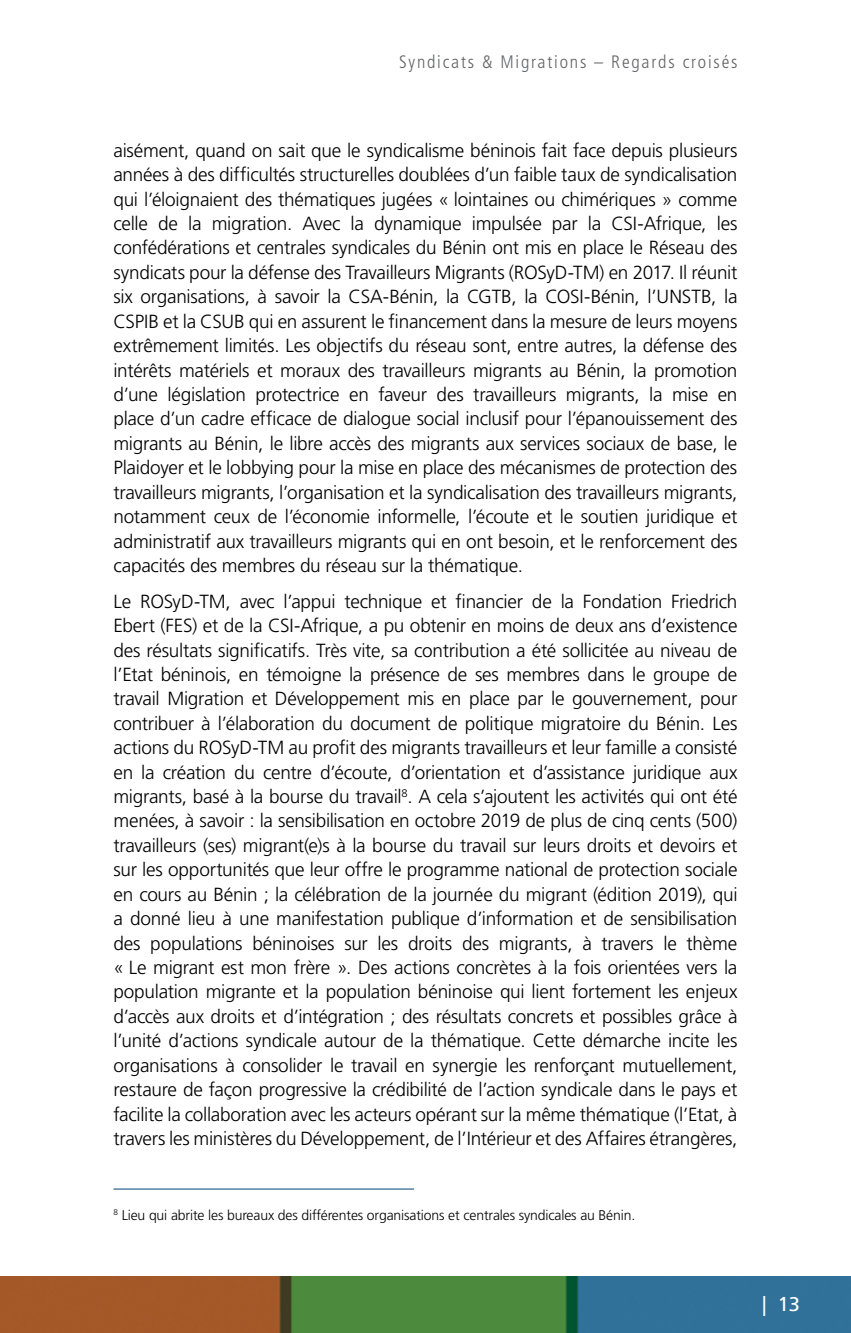
<style>
.page{position:relative;width:851px;height:1333px;background:#fff}
.page>*{position:absolute;margin:0;border:0;box-sizing:border-box;transform-origin:0 0}
.t1{font:20px "Frutiger LT";color:#fff}
.t2{font:300 19px/24.4px "Frutiger";letter-spacing:-.015em;color:#000;text-align:justify}
.t3{font:300 condensed 18px "Frutiger";letter-spacing:.1em;color:#636466}
.t4{font:300 14px "Frutiger";letter-spacing:-.01em;color:#000}
</style>
<div class="page">
<img style="left:0;top:1276px;width:850px;height:56px">
<hr style="left:113px;top:1188px;width:301px;height:1px;background:#004075">
<p class="t3" style="left:399px;top:51px;width:340px">Syndicats &amp; Migrations – Regards croisés</p>
<p class="t2" style="left:113px;top:138px;width:625px">aisément, quand on sait que le syndicalisme béninois fait face depuis plusieurs années à des difficultés structurelles doublées d’un faible taux de syndicalisation qui l’éloignaient des thématiques jugées « lointaines ou chimériques » comme celle de la migration. Avec la dynamique impulsée par la CSI-Afrique, les confédérations et centrales syndicales du Bénin ont mis en place le Réseau des syndicats pour la défense des Travailleurs Migrants (ROSyD-TM) en 2017. Il réunit six organisations, à savoir la CSA-Bénin, la CGTB, la COSI-Bénin, l’UNSTB, la CSPIB et la CSUB qui en assurent le financement dans la mesure de leurs moyens extrêmement limités. Les objectifs du réseau sont, entre autres, la défense des intérêts matériels et moraux des travailleurs migrants au Bénin, la promotion d’une législation protectrice en faveur des travailleurs migrants, la mise en place d’un cadre efficace de dialogue social inclusif pour l’épanouissement des migrants au Bénin, le libre accès des migrants aux services sociaux de base, le Plaidoyer et le lobbying pour la mise en place des mécanismes de protection des travailleurs migrants, l’organisation et la syndicalisation des travailleurs migrants, notamment ceux de l’économie informelle, l’écoute et le soutien juridique et administratif aux travailleurs migrants qui en ont besoin, et le renforcement des capacités des membres du réseau sur la thématique.</p>
<p class="t2" style="left:113px;top:589px;width:625px">Le ROSyD-TM, avec l’appui technique et financier de la Fondation Friedrich Ebert (FES) et de la CSI-Afrique, a pu obtenir en moins de deux ans d’existence des résultats significatifs. Très vite, sa contribution a été sollicitée au niveau de l’Etat béninois, en témoigne la présence de ses membres dans le groupe de travail Migration et Développement mis en place par le gouvernement, pour contribuer à l’élaboration du document de politique migratoire du Bénin. Les actions du ROSyD-TM au profit des migrants travailleurs et leur famille a consisté en la création du centre d’écoute, d’orientation et d’assistance juridique aux migrants, basé à la bourse du travail<sup>8</sup>. A cela s’ajoutent les activités qui ont été menées, à savoir : la sensibilisation en octobre 2019 de plus de cinq cents (500) travailleurs (ses) migrant(e)s à la bourse du travail sur leurs droits et devoirs et sur les opportunités que leur offre le programme national de protection sociale en cours au Bénin ; la célébration de la journée du migrant (édition 2019), qui a donné lieu à une manifestation publique d’information et de sensibilisation des populations béninoises sur les droits des migrants, à travers le thème « Le migrant est mon frère ». Des actions concrètes à la fois orientées vers la population migrante et la population béninoise qui lient fortement les enjeux d’accès aux droits et d’intégration ; des résultats concrets et possibles grâce à l’unité d’actions syndicale autour de la thématique. Cette démarche incite les organisations à consolider le travail en synergie les renforçant mutuellement, restaure de façon progressive la crédibilité de l’action syndicale dans le pays et facilite la collaboration avec les acteurs opérant sur la même thématique (l’Etat, à travers les ministères du Développement, de l’Intérieur et des Affaires étrangères,</p>
<p class="t4" style="left:113px;top:1206px;width:523px"><sup>8</sup> Lieu qui abrite les bureaux des différentes organisations et centrales syndicales au Bénin.</p>
<p class="t1" style="left:762px;top:1292px;width:39px">| 13</p>
</div>
